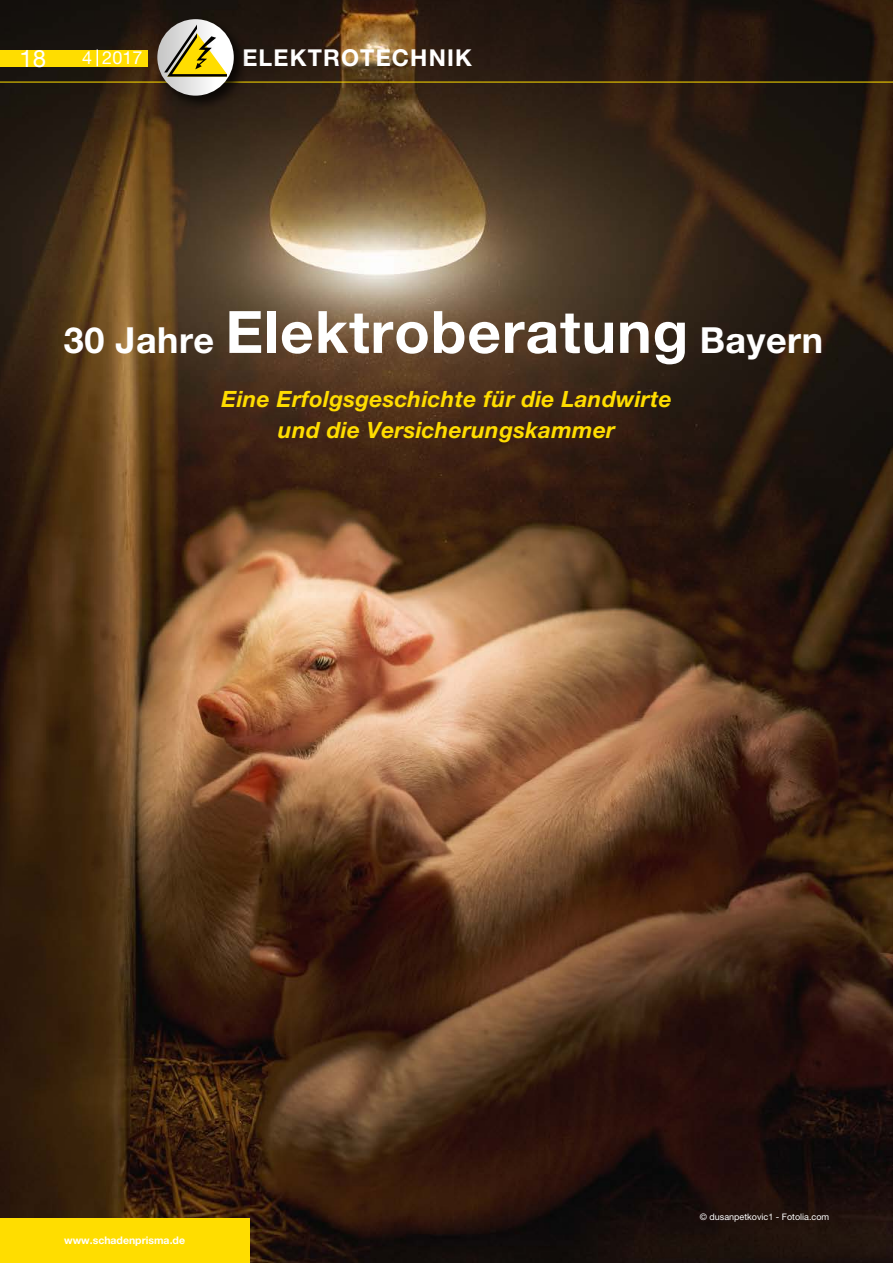
<style>
.page{position:relative;width:893px;height:1263px;background:#fff}
.page>*{position:absolute;margin:0;border:0;box-sizing:border-box;transform-origin:0 0}
.t1{font:700 58.5px "Helvetica Neue";letter-spacing:.015em;color:#fff}
.t2{font:24px "Helvetica Neue";color:#fff}
.t3{font:700 23.25px "Helvetica Neue";letter-spacing:.05em;color:#fff}
.t4{font:italic 700 22.5px/31.5px "Helvetica Neue";letter-spacing:.015em;color:#fd0;text-align:center}
.t5{font:18px "Helvetica Neue";color:#fff}
.t6{font:700 10.5px "Helvetica Neue";color:#fff}
.t7{font:9px "Helvetica Neue";color:#fff}
.s1{font-size:36px}
</style>
<div class="page">
<img style="left:0;top:0;width:893px;height:1263px">
<div style="left:0;top:1219px;width:249px;height:44px;background:#fd0"></div>
<div style="left:0;top:50px;width:148px;height:16px;background:#fd0"></div>
<hr style="left:0;top:82px;width:893px;height:1px;background:#fd0">
<div style="left:155px;top:17px;width:94px;height:94px;background:#000;opacity:.7"></div>
<svg style="left:157px;top:19px;width:77px;height:77px"></svg>
<svg style="left:164px;top:25px;width:63px;height:52px"></svg>
<svg style="left:97px;top:50px;width:1px;height:16px"></svg>
<p class="t2" style="left:20px;top:44px;width:28px">18</p>
<p class="t5" style="left:82px;top:47px;width:62px">4 2017</p>
<p class="t3" style="left:242px;top:43px;width:231px">ELEKTROTECHNIK</p>
<h1 class="t1" style="left:64px;top:296px;width:761px"><span class="s1">30 Jahre</span> Elektroberatung <span class="s1">Bayern</span></h1>
<p class="t4" style="left:221px;top:383px;width:452px">Eine Erfolgsgeschichte für die Landwirte und die Versicherungskammer</p>
<p class="t6" style="left:64px;top:1233px;width:122px">www.schadenprisma.de</p>
<p class="t7" style="left:700px;top:1211px;width:131px">© dusanpetkovic1 - Fotolia.com</p>
</div>
